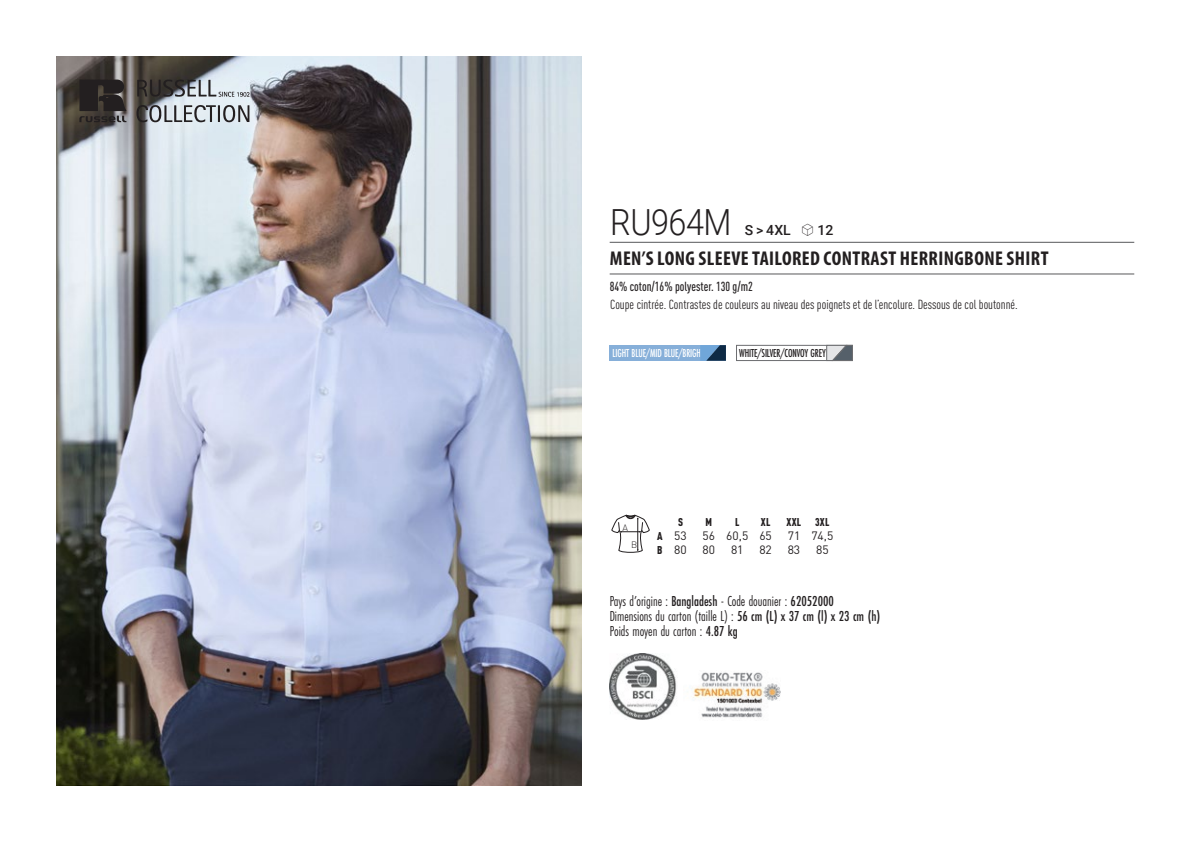
<style>
.page{position:relative;width:1191px;height:842px;background:#fff}
.page>*{position:absolute;margin:0;border:0;box-sizing:border-box;transform-origin:0 0}
.t1{font:300 36px "Roboto";letter-spacing:-.015em;color:#231f20;scale:.9 1}
.t2{font:700 condensed 20px "Myriad Pro";letter-spacing:.02em;color:#231f20}
.t3{font:15px "Futura PT Cond";color:#231f20;scale:.95 1}
.t4{font:500 14px "Roboto";color:#231f20}
.t5{font:condensed 13px "DIN Pro";color:#231f20}
.grammage_2020{font:500 condensed 13px "DIN Pro";color:#231f20;scale:.95 1}
._88_tailles_tab_maig{font:12px "DIN Pro";color:#231f20}
.Coloris_nuancier_bla{font:500 12px "Futura PT Cond";letter-spacing:-.01em;color:#fff;scale:.9 1}
.Coloris_nuancier{font:500 12px "Futura PT Cond";letter-spacing:-.01em;color:#231f20;scale:.9 1}
._88_tailles_tab_maig-2{font:900 condensed 11.2px "DIN Pro";letter-spacing:.02em;color:#231f20;scale:.95 1}
.t6{font:300 9.2px "DIN";color:#231f20}
.s1{font-family:"Linotype Shapeshifter";font-weight:400;font-size:16px}
.s2{font-weight:900;font-stretch:condensed;font-size:11.2px}
.s3{font-weight:500}
</style>
<div class="page">
<img style="left:57px;top:57px;width:524px;height:728px">
<svg style="left:136px;top:105px;width:113px;height:17px;background:#999da1"></svg>
<svg style="left:137px;top:79px;width:112px;height:18px;background:#848689"></svg>
<svg style="left:79px;top:80px;width:47px;height:42px;background:#332e2d"></svg>
<div style="left:609px;top:345px;width:117px;height:16px;background:#86afd9"></div>
<svg style="left:700px;top:345px;width:26px;height:16px"></svg>
<div style="left:736px;top:345px;width:116px;height:16px;background:#fff;border:1px solid #6c6d70"></div>
<svg style="left:826px;top:345px;width:26px;height:16px"></svg>
<svg style="left:611px;top:515px;width:38px;height:38px"></svg>
<img style="left:609px;top:654px;width:68px;height:66px">
<img style="left:693px;top:672px;width:87px;height:46px">
<hr style="left:609px;top:242px;width:525px;height:1px;background:#57585a">
<hr style="left:609px;top:274px;width:525px;height:1px;background:#57585a">
<p class="t1" style="left:610px;top:197px;width:136px">RU964M</p>
<p class="t4" style="left:745px;top:220px;width:90px">S &gt; 4XL <span class="s1">S</span> 12</p>
<p class="t2" style="left:610px;top:246px;width:440px">MEN’S LONG SLEEVE TAILORED CONTRAST HERRINGBONE SHIRT</p>
<p class="grammage_2020" style="left:609px;top:277px;width:152px">84% coton/16% polyester. 130 g/m2</p>
<p class="t5" style="left:610px;top:295px;width:409px">Coupe cintrée. Contrastes de couleurs au niveau des poignets et de l’encolure. Dessous de col boutonné.</p>
<p class="Coloris_nuancier_bla" style="left:612px;top:346px;width:123px">LIGHT BLUE/MID BLUE/BRIGHT NAVY</p>
<p class="Coloris_nuancier" style="left:739px;top:346px;width:98px">WHITE/SILVER/CONVOY GREY</p>
<p class="t6" style="left:622px;top:522px;width:7px">A</p>
<p class="t6" style="left:631px;top:539px;width:8px">B</p>
<p class="_88_tailles_tab_maig-2" style="left:678px;top:514px;width:7px">S</p>
<p class="_88_tailles_tab_maig-2" style="left:705px;top:514px;width:8px">M</p>
<p class="_88_tailles_tab_maig-2" style="left:735px;top:514px;width:6px">L</p>
<p class="_88_tailles_tab_maig-2" style="left:761px;top:514px;width:12px">XL</p>
<p class="_88_tailles_tab_maig-2" style="left:786px;top:514px;width:46px">XXL 3XL</p>
<p class="_88_tailles_tab_maig" style="left:657px;top:526px;width:31px"><span class="s2">A</span> 53</p>
<p class="_88_tailles_tab_maig" style="left:702px;top:526px;width:71px">56 60,5 65</p>
<p class="_88_tailles_tab_maig" style="left:787px;top:526px;width:47px">71 74,5</p>
<p class="_88_tailles_tab_maig" style="left:657px;top:540px;width:31px"><span class="s2">B</span> 80</p>
<p class="_88_tailles_tab_maig" style="left:702px;top:540px;width:14px">80</p>
<p class="_88_tailles_tab_maig" style="left:731px;top:540px;width:14px">81</p>
<p class="_88_tailles_tab_maig" style="left:759px;top:540px;width:14px">82</p>
<p class="_88_tailles_tab_maig" style="left:787px;top:540px;width:14px">83</p>
<p class="_88_tailles_tab_maig" style="left:816px;top:540px;width:14px">85</p>
<p class="t3" style="left:609px;top:592px;width:237px">Pays d’origine : <span class="s3">Bangladesh</span> - Code douanier : <span class="s3">62052000</span></p>
<p class="t3" style="left:609px;top:607px;width:286px">Dimensions du carton (taille L) : <span class="s3">56 cm (L) x 37 cm (l) x 23 cm (h)</span></p>
<p class="t3" style="left:609px;top:622px;width:136px">Poids moyen du carton : <span class="s3">4.87 kg</span></p>
</div>
